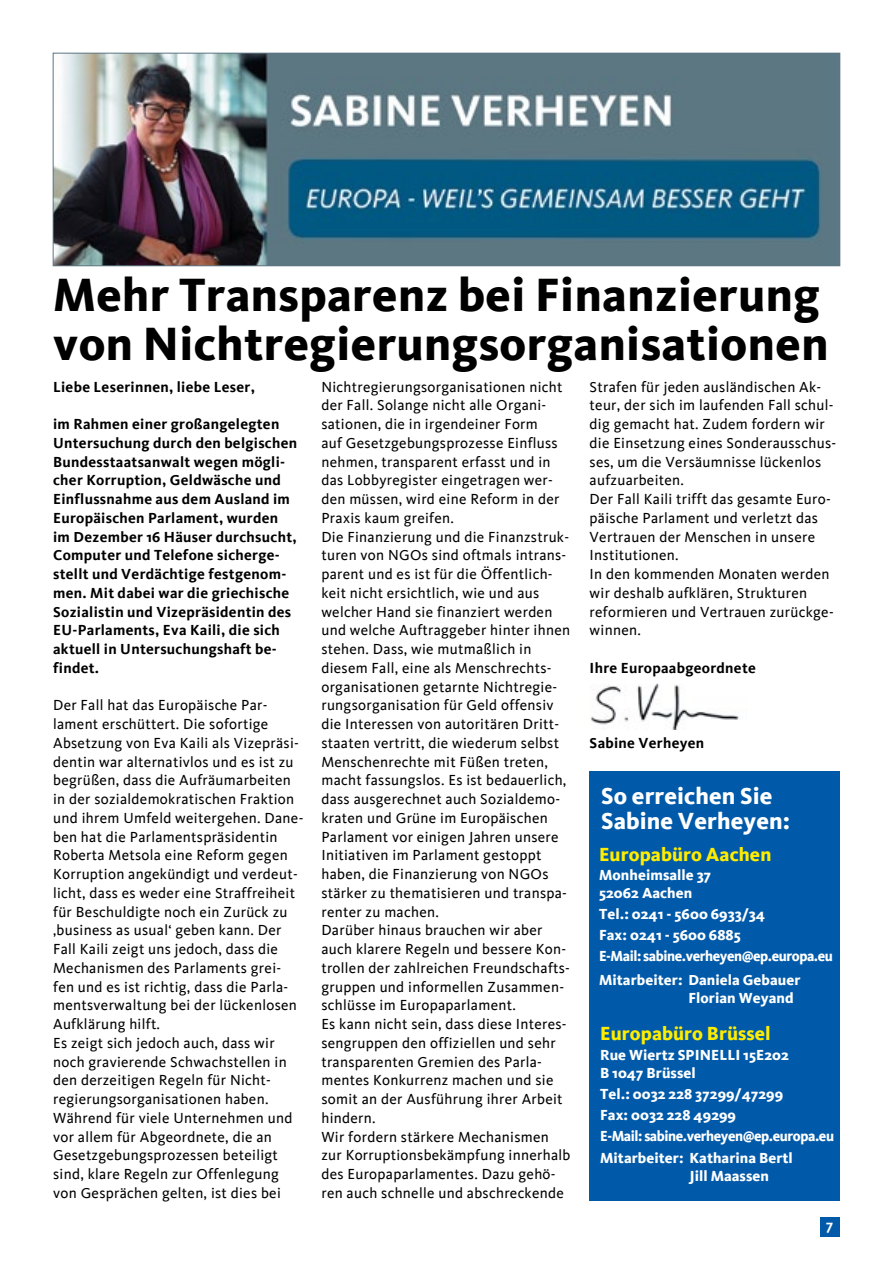
<style>
.page{position:relative;width:893px;height:1263px;background:#fff}
.page>*{position:absolute;margin:0;border:0;box-sizing:border-box;transform-origin:0 0}
.t1{font:800 48px/49.5px "Kievit";letter-spacing:.01em;color:#000}
.t2{font:800 24px/25.5px "Kievit";letter-spacing:.005em;color:#fff}
.t3{font:800 19.5px "Kievit";letter-spacing:.005em;color:#ffed00}
.t4{font:15px/18.8px "Kievit";letter-spacing:.02em;color:#000}
.t5{font:700 15px/18.8px "Kievit";letter-spacing:.02em;color:#000}
.t6{font:800 15px/18px "Kievit";letter-spacing:.005em;color:#fff}
.t7{font:700 15px "Kievit";color:#fff}
</style>
<div class="page">
<div style="left:820px;top:1217px;width:20px;height:20px;background:#005aa9"></div>
<img style="left:591px;top:683px;width:148px;height:47px">
<img style="left:55px;top:55px;width:783px;height:209px">
<div style="left:53px;top:53px;width:787px;height:213px;border:1px solid #5c7681"></div>
<div style="left:589px;top:772px;width:251px;height:429px;background:#005aa9"></div>
<h1 class="t1" style="left:53px;top:270px;width:777px">Mehr Transparenz bei Finanzierung von Nichtregierungsorganisationen</h1>
<p class="t5" style="left:53px;top:377px;width:203px">Liebe Leserinnen, liebe Leser,</p>
<p class="t5" style="left:53px;top:415px;width:246px">im Rahmen einer großangelegten<br>U ntersuchung durch den belgischen<br>Bundesstaatsanwalt wegen mögli&shy;cher Korruption, Geldwäsche und<br>Einflussnahme aus dem Ausland im<br>Europäischen Parlament, wurden im Dezember 16 Häuser durchsucht,<br>Computer und Telefone sicherge&shy;stellt und Verdächtige festgenom&shy;men. Mit dabei war die griechische<br>Sozialistin und Vizepräsidentin des<br>EU -Parlaments, Eva Kaili, die sich aktuell in U ntersuchungshaft be&shy;findet.</p>
<p class="t4" style="left:53px;top:696px;width:252px">Der Fall hat das Europäische Par&shy;lament erschüttert. Die sofortige Absetzung von Eva Kaili als Vizepräsi&shy;dentin war alternativlos und es ist zu begrüßen, dass die Aufräumarbeiten in der sozialdemokratischen Fraktion und ihrem Umfeld weitergehen. Dane&shy;ben hat die Parlamentspräsidentin Roberta Metsola eine Reform gegen Korruption angekündigt und verdeut&shy;licht, dass es weder eine Straffreiheit für Beschuldigte noch ein Zurück zu ‚business as usual‘ geben kann. Der Fall Kaili zeigt uns jedoch, dass die Mechanismen des Parlaments grei&shy;fen und es ist richtig, dass die Parla&shy;mentsverwaltung bei der lückenlosen Aufklärung hilft.<br>Es zeigt sich jedoch auch, dass wir noch gravierende Schwachstellen in den derzeitigen Regeln für Nicht&shy;regierungsorganisationen haben.<br>Während für viele Unternehmen und vor allem für Abgeordnete, die an Gesetzgebungsprozessen beteiligt sind, klare Regeln zur Offenlegung von Gesprächen gelten, ist dies bei</p>
<p class="t4" style="left:321px;top:377px;width:251px">Nichtregierungsorganisationen nicht der Fall. Solange nicht alle Organi&shy;sationen, die in irgendeiner Form<br>auf Gesetzgebungsprozesse Einfluss nehmen, transparent erfasst und in das Lobbyregister eingetragen wer&shy;den müssen, wird eine Reform in der Praxis kaum greifen.<br>Die Finanzierung und die Finanzstruk&shy;turen von NGOs sind oftmals intrans&shy;parent und es ist für die Öffentlich&shy;keit nicht ersichtlich, wie und aus welcher Hand sie finanziert werden und welche Auftraggeber hinter ihnen stehen. Dass, wie mutmaßlich in diesem Fall, eine als Menschrechts&shy;organisationen getarnte Nichtregie&shy;rungsorganisation für Geld offensiv die Interessen von autoritären Dritt&shy;staaten vertritt, die wiederum selbst Menschenrechte mit Füßen treten, macht fassungslos. Es ist bedauerlich, dass ausgerechnet auch Sozialdemo&shy;kraten und Grüne im Europäischen Parlament vor einigen Jahren unsere Initiativen im Parlament gestoppt haben, die Finanzierung von NGOs stärker zu thematisieren und transpa&shy;renter zu machen.<br>Darüber hinaus brauchen wir aber auch klarere Regeln und bessere Kon&shy;trollen der zahlreichen Freundschafts&shy;gruppen und informellen Zusammen&shy;schlüsse im Europaparlament.<br>Es kann nicht sein, dass diese Interes&shy;sengruppen den offiziellen und sehr transparenten Gremien des Parla&shy;mentes Konkurrenz machen und sie somit an der Ausführung ihrer Arbeit hindern.<br>Wir fordern stärkere Mechanismen zur Korruptionsbekämpfung innerhalb des Europaparlamentes. Dazu gehö&shy;ren auch schnelle und abschreckende</p>
<p class="t4" style="left:590px;top:377px;width:248px">Strafen für jeden ausländischen Ak&shy;teur, der sich im laufenden Fall schul&shy;dig gemacht hat. Zudem fordern wir die Einsetzung eines Sonderausschus&shy;ses, um die Versäumnisse lückenlos aufzuarbeiten.<br>Der Fall Kaili trifft das gesamte Euro&shy;päische Parlament und verletzt das<br>Vertrauen der Menschen in unsere<br>Institutionen.<br>In den kommenden Monaten werden wir deshalb aufklären, Strukturen reformieren und Vertrauen zurückge&shy;winnen.</p>
<p class="t5" style="left:590px;top:658px;width:168px">I hre Europaabgeordnete</p>
<p class="t5" style="left:590px;top:733px;width:116px">Sabine Verheyen</p>
<h2 class="t2" style="left:601px;top:782px;width:191px">So erreichen Sie<br>Sabine Verheyen:</h2>
<h3 class="t3" style="left:599px;top:843px;width:174px">Europabüro Aachen</h3>
<p class="t6" style="left:599px;top:866px;width:114px">Monheimsalle 37<br>52062 Aachen</p>
<p class="t6" style="left:599px;top:904px;width:235px;line-height:21px">Tel.: 0241 - 5600 6933/34<br>Fax: 0241 - 5600 6885<br>E-Mail: sabine.verheyen@ep.europa.eu</p>
<p class="t6" style="left:688px;top:971px;width:114px;text-indent:-89px">Mitarbeiter: Daniela Gebauer<br>Florian Weyand</p>
<h3 class="t3" style="left:600px;top:1022px;width:172px">Europabüro Brüssel</h3>
<p class="t6" style="left:600px;top:1045px;width:190px">Rue Wiertz SPINELLI 15E202<br>B 1047 Brüssel</p>
<p class="t6" style="left:600px;top:1083px;width:235px;line-height:21px">Tel.: 0032 228 37299/47299<br>Fax: 0032 228 49299<br>E-Mail: sabine.verheyen@ep.europa.eu</p>
<p class="t6" style="left:689px;top:1149px;width:105px;text-indent:-89px">Mitarbeiter: Katharina Bertl<br>Jill Maassen</p>
<p class="t7" style="left:826px;top:1216px;width:9px">7</p>
</div>
